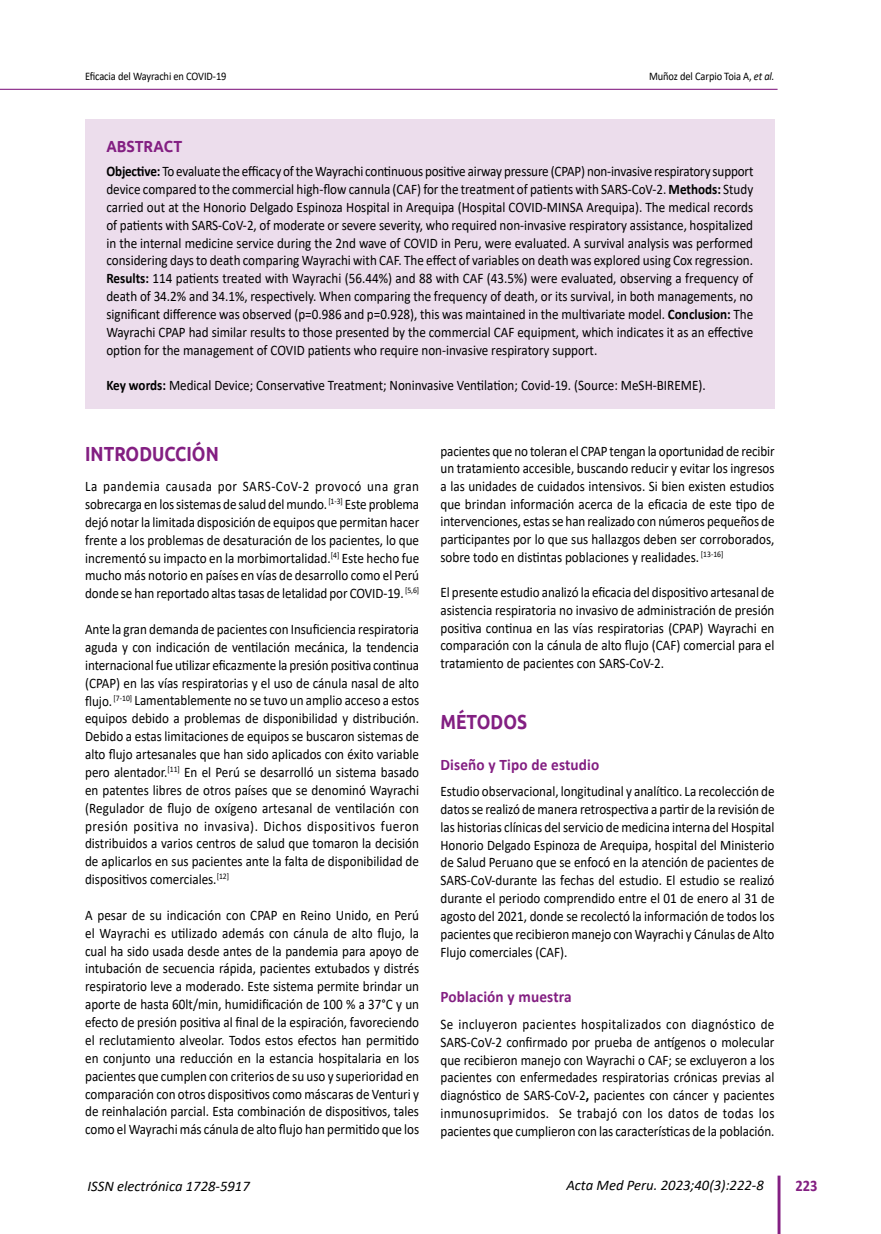
<style>
.page{position:relative;width:881px;height:1234px;background:#fff}
.page>*{position:absolute;margin:0;border:0;box-sizing:border-box;transform-origin:0 0}
.t1{font:700 20.4px "Ubuntu";color:#831f82;scale:.85 1}
.t2{font:700 16.05px "Calibri";letter-spacing:.01em;color:#831f82;scale:.95 1}
.t3{font:700 16.05px "Ubuntu";color:#831f82;scale:.9 1}
.t4{font:700 16.05px "Calibri";letter-spacing:.01em;color:#831f82;scale:.9 1}
.t5{font:italic 14.7px "Calibri";color:#000}
.t6{font:14.55px/17.9px "Calibri";color:#000;text-align:justify;scale:.9 1}
.t7{font:11.55px "Calibri";letter-spacing:-.01em;color:#000;scale:.9 1}
.s1{font-style:italic}
.s2{font-weight:700}
</style>
<div class="page">
<hr style="left:777px;top:1175px;width:3px;height:58px;background:#831f82">
<hr style="left:0;top:89px;width:777px;height:1px;background:#831f82">
<div style="left:85px;top:119px;width:689px;height:289px;background:#ecddec"></div>
<p class="t7" style="left:85px;top:68px;width:158px">Eficacia del Wayrachi en COVID-19</p>
<p class="t7" style="left:648px;top:68px;width:141px">Muñoz del Carpio Toia A, <span class="s1">et al.</span></p>
<p class="t3" style="left:106px;top:135px;width:86px">ABSTRACT</p>
<p class="t6" style="left:106px;top:162px;width:720px"><span class="s2">Objective:</span> To evaluate the efficacy of the Wayrachi continuous positive airway pressure (CPAP) non-invasive respiratory support device compared to the commercial high-flow cannula (CAF) for the treatment of patients with SARS-CoV-2. <span class="s2">Methods:</span> Study carried out at the Honorio Delgado Espinoza Hospital in Arequipa (Hospital COVID-MINSA Arequipa). The medical records of patients with SARS-CoV-2, of moderate or severe severity, who required non-invasive respiratory assistance, hospitalized in the internal medicine service during the 2nd wave of COVID in Peru, were evaluated. A survival analysis was performed considering days to death comparing Wayrachi with CAF. The effect of variables on death was explored using Cox regression.<br><span class="s2">Results:</span> 114 patients treated with Wayrachi (56.44%) and 88 with CAF (43.5%) were evaluated, observing a frequency of death of 34.2% and 34.1%, respectively. When comparing the frequency of death, or its survival, in both managements, no significant difference was observed (p=0.986 and p=0.928), this was maintained in the multivariate model. <span class="s2">Conclusion:</span> The Wayrachi CPAP had similar results to those presented by the commercial CAF equipment, which indicates it as an effective option for the management of COVID patients who require non-invasive respiratory support.</p>
<p class="t6" style="left:106px;top:375px;width:667px"><span class="s2">Key words:</span> Medical Device; Conservative Treatment; Noninvasive Ventilation; Covid-19. (Source: MeSH-BIREME).</p>
<h1 class="t1" style="left:85px;top:439px;width:159px">INTRODUCCIÓN</h1>
<p class="t6" style="left:85px;top:477px;width:372px">La pandemia causada por SARS-CoV-2 provocó una gran sobrecarga en los sistemas de salud del mundo. <sup>[1-3]</sup> Este problema dejó notar la limitada disposición de equipos que permitan hacer frente a los problemas de desaturación de los pacientes, lo que incrementó su impacto en la morbimortalidad.<sup>[4]</sup> Este hecho fue mucho más notorio en países en vías de desarrollo como el Perú donde se han reportado altas tasas de letalidad por COVID-19. <sup>[5,6]</sup></p>
<p class="t6" style="left:85px;top:619px;width:372px">Ante la gran demanda de pacientes con Insuficiencia respiratoria aguda y con indicación de ventilación mecánica, la tendencia internacional fue utilizar eficazmente la presión positiva continua (CPAP) en las vías respiratorias y el uso de cánula nasal de alto flujo. <sup>[7-10]</sup> Lamentablemente no se tuvo un amplio acceso a estos equipos debido a problemas de disponibilidad y distribución.<br>Debido a estas limitaciones de equipos se buscaron sistemas de alto flujo artesanales que han sido aplicados con éxito variable pero alentador.<sup>[11]</sup> En el Perú se desarrolló un sistema basado en patentes libres de otros países que se denominó Wayrachi (Regulador de flujo de oxígeno artesanal de ventilación con presión positiva no invasiva). Dichos dispositivos fueron distribuidos a varios centros de salud que tomaron la decisión de aplicarlos en sus pacientes ante la falta de disponibilidad de dispositivos comerciales.<sup>[12]</sup></p>
<p class="t6" style="left:85px;top:905px;width:372px">A pesar de su indicación con CPAP en Reino Unido, en Perú el Wayrachi es utilizado además con cánula de alto flujo, la cual ha sido usada desde antes de la pandemia para apoyo de intubación de secuencia rápida, pacientes extubados y distrés respiratorio leve a moderado. Este sistema permite brindar un aporte de hasta 60lt/min, humidificación de 100 % a 37°C y un efecto de presión positiva al final de la espiración, favoreciendo el reclutamiento alveolar. Todos estos efectos han permitido en conjunto una reducción en la estancia hospitalaria en los pacientes que cumplen con criterios de su uso y superioridad en comparación con otros dispositivos como máscaras de Venturi y de reinhalación parcial. Esta combinación de dispositivos, tales como el Wayrachi más cánula de alto flujo han permitido que los</p>
<p class="t6" style="left:440px;top:441px;width:372px">pacientes que no toleran el CPAP tengan la oportunidad de recibir un tratamiento accesible, buscando reducir y evitar los ingresos a las unidades de cuidados intensivos. Si bien existen estudios que brindan información acerca de la eficacia de este tipo de intervenciones, estas se han realizado con números pequeños de participantes por lo que sus hallazgos deben ser corroborados, sobre todo en distintas poblaciones y realidades. <sup>[13-16]</sup></p>
<p class="t6" style="left:440px;top:583px;width:372px">El presente estudio analizó la eficacia del dispositivo artesanal de asistencia respiratoria no invasivo de administración de presión positiva continua en las vías respiratorias (CPAP) Wayrachi en comparación con la cánula de alto flujo (CAF) comercial para el tratamiento de pacientes con SARS-CoV-2.</p>
<h1 class="t1" style="left:440px;top:708px;width:103px">MÉTODOS</h1>
<p class="t2" style="left:440px;top:752px;width:169px">Diseño y Tipo de estudio</p>
<p class="t6" style="left:440px;top:781px;width:372px">Estudio observacional, longitudinal y analítico. La recolección de datos se realizó de manera retrospectiva a partir de la revisión de las historias clínicas del servicio de medicina interna del Hospital Honorio Delgado Espinoza de Arequipa, hospital del Ministerio de Salud Peruano que se enfocó en la atención de pacientes de SARS-CoV-durante las fechas del estudio. El estudio se realizó durante el periodo comprendido entre el 01 de enero al 31 de agosto del 2021, donde se recolectó la información de todos los pacientes que recibieron manejo con Wayrachi y Cánulas de Alto Flujo comerciales (CAF).</p>
<p class="t2" style="left:440px;top:985px;width:139px">Población y muestra</p>
<p class="t6" style="left:440px;top:1014px;width:372px">Se incluyeron pacientes hospitalizados con diagnóstico de SARS-CoV-2 confirmado por prueba de antígenos o molecular que recibieron manejo con Wayrachi o CAF; se excluyeron a los pacientes con enfermedades respiratorias crónicas previas al diagnóstico de SARS-CoV-2<span class="s2">,</span> pacientes con cáncer y pacientes inmunosuprimidos. Se trabajó con los datos de todas los pacientes que cumplieron con las características de la población.</p>
<p class="t5" style="left:87px;top:1175px;width:164px">ISSN electrónica 1728-5917</p>
<p class="t5" style="left:566px;top:1174px;width:199px">Acta Med Peru. 2023;40(3):222-8</p>
<p class="t4" style="left:795px;top:1173px;width:26px">223</p>
</div>
